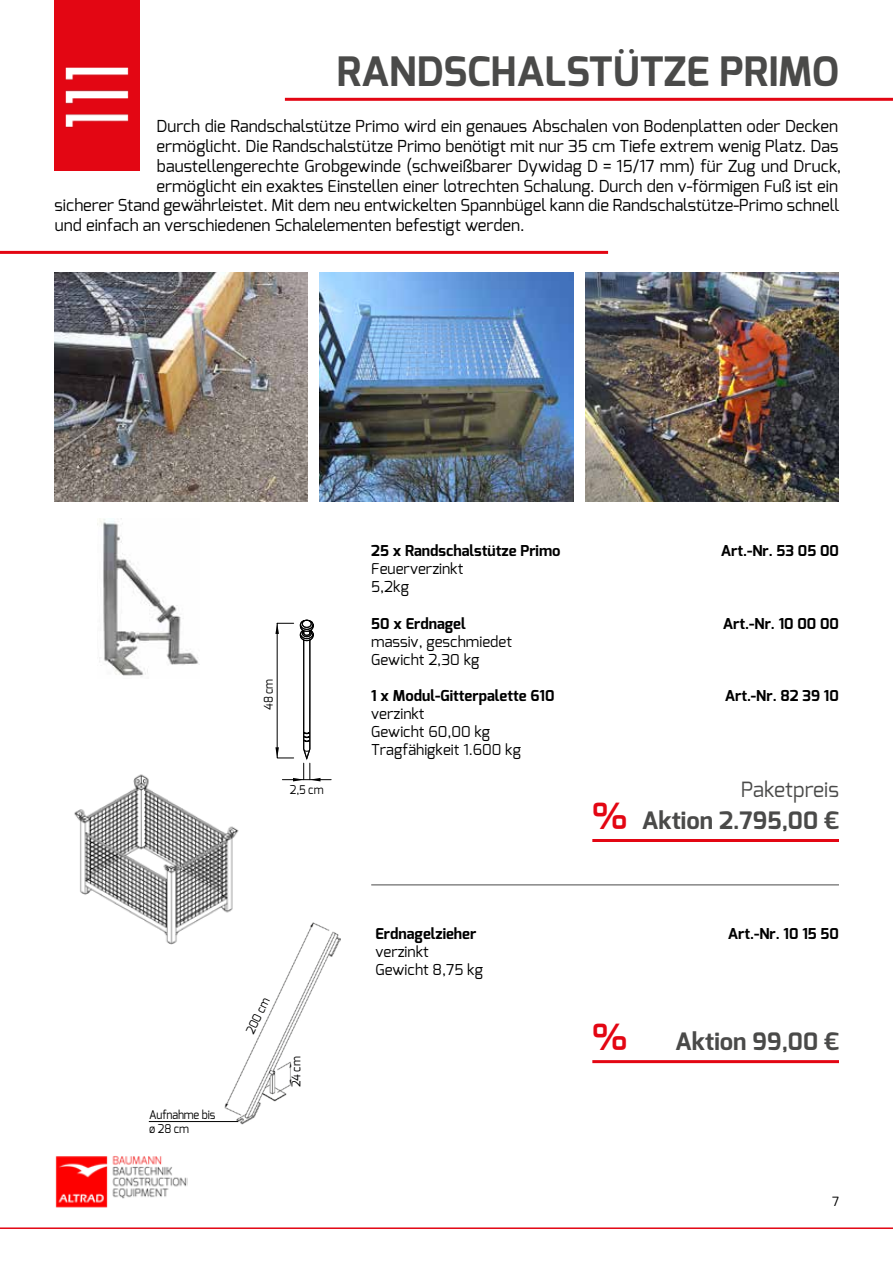
<style>
.page{position:relative;width:893px;height:1263px;background:#fff}
.page>*{position:absolute;margin:0;border:0;box-sizing:border-box;transform-origin:0 0}
.t1{font:700 40.5px "Exo";color:#4a4a49}
.t2{font:700 36px "Exo";color:#e30613}
.t3{font:700 24px "Exo";color:#4a4a49}
.t4{font:21px "Exo";color:#4a4a49}
.t5{font:16.5px "Exo";color:#000}
.t6{font:700 15px "Exo";color:#000}
.t7{font:15px/18px "Exo";color:#000}
.t8{font:12.75px "Exo";color:#000}
.t9{font:12px/14.4px "Exo";letter-spacing:-.015em;color:#000;scale:.92 1}
</style>
<div class="page">
<img style="left:55px;top:1156px;width:132px;height:52px">
<hr style="left:0;top:1227px;width:893px;height:2px;background:#e30613">
<img style="left:54px;top:272px;width:253px;height:230px">
<img style="left:320px;top:272px;width:253px;height:230px">
<img style="left:586px;top:272px;width:253px;height:230px">
<div style="left:54px;top:0;width:85px;height:170px;background:#e30613"></div>
<img style="left:65px;top:67px;width:64px;height:61px">
<hr style="left:285px;top:98px;width:608px;height:3px;background:#e30613">
<hr style="left:0;top:251px;width:608px;height:3px;background:#e30613">
<img style="left:99px;top:519px;width:100px;height:158px">
<hr style="left:282px;top:779px;width:49px;height:1px;background:#000">
<svg style="left:275px;top:620px;width:45px;height:161px"></svg>
<img style="left:225px;top:922px;width:115px;height:202px">
<hr style="left:149px;top:1121px;width:89px;height:1px;background:#000">
<img style="left:74px;top:774px;width:171px;height:172px">
<hr style="left:592px;top:839px;width:247px;height:3px;background:#e30613">
<hr style="left:592px;top:1060px;width:247px;height:3px;background:#e30613">
<hr style="left:371px;top:884px;width:468px;height:1px;background:#4a4a49">
<h1 class="t1" style="left:337px;top:46px;width:504px">RANDSCHALSTÜTZE PRIMO</h1>
<p class="t5" style="left:157px;top:116px;width:683px">Durch die Randschalstütze Primo wird ein genaues Abschalen von Bodenplatten oder Decken</p>
<p class="t5" style="left:157px;top:136px;width:683px">ermöglicht. Die Randschalstütze Primo benötigt mit nur 35 cm Tiefe extrem wenig Platz. Das</p>
<p class="t5" style="left:157px;top:155px;width:686px">baustellengerechte Grobgewinde (schweißbarer Dywidag D = 15/17 mm) für Zug und Druck,</p>
<p class="t5" style="left:157px;top:175px;width:683px">ermöglicht ein exaktes Einstellen einer lotrechten Schalung. Durch den v-förmigen Fuß ist ein</p>
<p class="t5" style="left:55px;top:195px;width:786px">sicherer Stand gewährleistet. Mit dem neu entwickelten Spannbügel kann die Randschalstütze-Primo schnell</p>
<p class="t5" style="left:55px;top:215px;width:471px">und einfach an verschiedenen Schalelementen befestigt werden.</p>
<p class="t9" style="left:261px;top:710px;width:35px;rotate:-90deg">48 cm</p>
<p class="t9" style="left:290px;top:782px;width:38px">2,5 cm</p>
<p class="t9" style="left:149px;top:1107px;width:73px">Aufnahme bis ø 28 cm</p>
<p class="t9" style="left:243px;top:1030px;width:43px;rotate:-64deg">200 cm</p>
<p class="t9" style="left:289px;top:1087px;width:35px;rotate:-90deg">24 cm</p>
<p class="t6" style="left:371px;top:541px;width:191px">25 x Randschalstütze Primo</p>
<p class="t6" style="left:721px;top:541px;width:120px">Art.-Nr. 53 05 00</p>
<p class="t7" style="left:371px;top:560px;width:94px">Feuerverzinkt<br>5,2kg</p>
<p class="t6" style="left:371px;top:614px;width:96px">50 x Erdnagel</p>
<p class="t6" style="left:723px;top:614px;width:118px">Art.-Nr. 10 00 00</p>
<p class="t7" style="left:371px;top:632px;width:142px">massiv, geschmiedet<br>Gewicht 2,30 kg</p>
<p class="t6" style="left:371px;top:686px;width:185px">1 x Modul-Gitterpalette 610</p>
<p class="t6" style="left:725px;top:686px;width:116px">Art.-Nr. 82 39 10</p>
<p class="t7" style="left:371px;top:704px;width:151px">verzinkt<br>Gewicht 60,00 kg<br>Tragfähigkeit 1.600 kg</p>
<h2 class="t2" style="left:592px;top:793px;width:36px">%</h2>
<p class="t4" style="left:741px;top:776px;width:99px">Paketpreis</p>
<h3 class="t3" style="left:642px;top:805px;width:199px">Aktion 2.795,00 €</h3>
<p class="t6" style="left:375px;top:924px;width:102px">Erdnagelzieher</p>
<p class="t6" style="left:728px;top:924px;width:113px">Art.-Nr. 10 15 50</p>
<p class="t7" style="left:375px;top:942px;width:109px">verzinkt<br>Gewicht 8,75 kg</p>
<h2 class="t2" style="left:592px;top:1014px;width:36px">%</h2>
<h3 class="t3" style="left:675px;top:1026px;width:165px">Aktion 99,00 €</h3>
<p class="t8" style="left:832px;top:1193px;width:8px">7</p>
</div>
